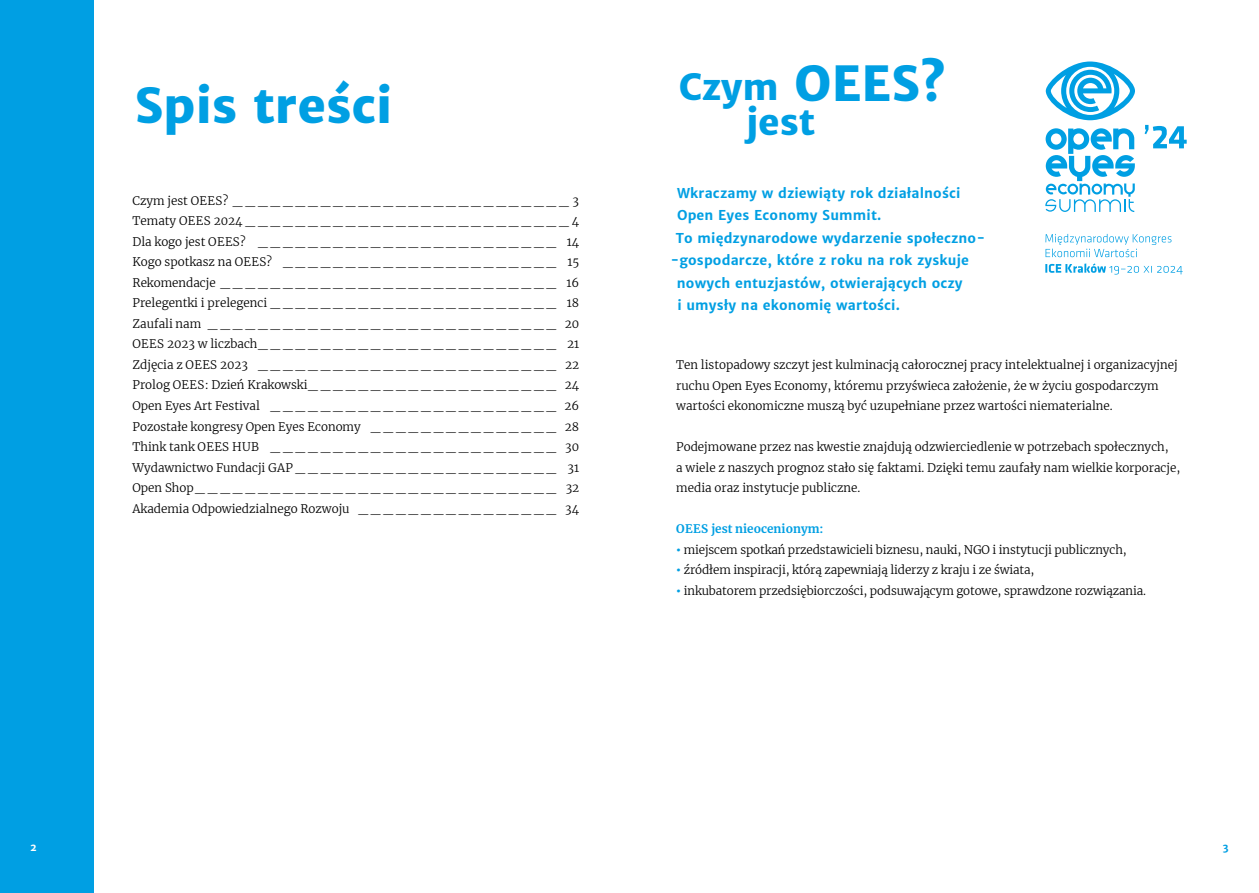
<style>
.page{position:relative;width:1259px;height:893px;background:#fff}
.page>*{position:absolute;margin:0;border:0;box-sizing:border-box;transform-origin:0 0}
.t1{font:800 48px "Merriweather Sans";color:#009fe3}
.t2{font:800 36px "Merriweather Sans";color:#009fe3}
.t3{font:700 13.5px "Merriweather Sans";letter-spacing:.01em;color:#009fe3}
.t4{font:300 11.7px/20.5px "Merriweather";color:#000}
.t5{font:700 11.7px "Merriweather";color:#009fe3}
.t6{font:700 10.2px "Merriweather Sans";color:#fff}
.t7{font:700 10.2px "Merriweather Sans";color:#009fe3}
.s1{font-size:36px}
.s2{font-weight:900;color:#009fe3}
</style>
<div class="page">
<div style="left:0;top:0;width:94px;height:893px;background:#009fe3"></div>
<svg style="left:1045px;top:128px;width:89px;height:84px"></svg>
<svg style="left:1144px;top:125px;width:42px;height:23px"></svg>
<svg style="left:1045px;top:62px;width:90px;height:58px"></svg>
<svg style="left:1045px;top:263px;width:137px;height:12px"></svg>
<svg style="left:1045px;top:234px;width:126px;height:23px"></svg>
<h1 class="t1" style="left:134px;top:76px;width:259px">Spis treści</h1>
<p class="t4" style="left:133px;top:190px;width:448px;text-align:justify">Czym jest OEES? _ _ _ _ _ _ _ _ _ _ _ _ _ _ _ _ _ _ _ _ _ _ _ _ _ _ _ 3<br>Tematy OEES 2024 _ _ _ _ _ _ _ _ _ _ _ _ _ _ _ _ _ _ _ _ _ _ _ _ _ _ 4<br>Dla kogo jest OEES? _ _ _ _ _ _ _ _ _ _ _ _ _ _ _ _ _ _ _ _ _ _ _ _ 14<br>Kogo spotkasz na OEES? _ _ _ _ _ _ _ _ _ _ _ _ _ _ _ _ _ _ _ _ _ _ 15<br>Rekomendacje _ _ _ _ _ _ _ _ _ _ _ _ _ _ _ _ _ _ _ _ _ _ _ _ _ _ _ 16<br>Prelegentki i prelegenci _ _ _ _ _ _ _ _ _ _ _ _ _ _ _ _ _ _ _ _ _ _ _ 18<br>Zaufali nam _ _ _ _ _ _ _ _ _ _ _ _ _ _ _ _ _ _ _ _ _ _ _ _ _ _ _ _ 20<br>OEES 2023 w liczbach _ _ _ _ _ _ _ _ _ _ _ _ _ _ _ _ _ _ _ _ _ _ _ _ 21<br>Zdjęcia z OEES 2023 _ _ _ _ _ _ _ _ _ _ _ _ _ _ _ _ _ _ _ _ _ _ _ _ 22<br>Prolog OEES: Dzień Krakowski _ _ _ _ _ _ _ _ _ _ _ _ _ _ _ _ _ _ _ _ 24<br>Open Eyes Art Festival _ _ _ _ _ _ _ _ _ _ _ _ _ _ _ _ _ _ _ _ _ _ _ 26<br>Pozostałe kongresy Open Eyes Economy _ _ _ _ _ _ _ _ _ _ _ _ _ _ _ 28<br>Think tank OEES HUB _ _ _ _ _ _ _ _ _ _ _ _ _ _ _ _ _ _ _ _ _ _ _ 30<br>Wydawnictwo Fundacji GAP _ _ _ _ _ _ _ _ _ _ _ _ _ _ _ _ _ _ _ _ _ 31<br>Open Shop _ _ _ _ _ _ _ _ _ _ _ _ _ _ _ _ _ _ _ _ _ _ _ _ _ _ _ _ _ 32<br>Akademia Odpowiedzialnego Rozwoju _ _ _ _ _ _ _ _ _ _ _ _ _ _ _ _ 34</p>
<h1 class="t1" style="left:679px;top:54px;width:268px"><span class="s1">Czym</span> OEES?</h1>
<h2 class="t2" style="left:746px;top:100px;width:70px">jest</h2>
<p class="t3" style="left:677px;top:185px;width:285px">Wkraczamy w dziewiąty rok działalności</p>
<p class="t3" style="left:677px;top:207px;width:206px">Open Eyes Economy Summit.</p>
<p class="t3" style="left:676px;top:230px;width:311px">To międzynarodowe wydarzenie społeczno-</p>
<p class="t3" style="left:670px;top:252px;width:300px">-gospodarcze, które z roku na rok zyskuje</p>
<p class="t3" style="left:677px;top:275px;width:287px">nowych entuzjastów, otwierających oczy</p>
<p class="t3" style="left:677px;top:297px;width:224px">i umysły na ekonomię wartości.</p>
<p class="t4" style="left:676px;top:354px;width:503px">Ten listopadowy szczyt jest kulminacją całorocznej pracy intelektualnej i organizacyjnej ruchu Open Eyes Economy, któremu przyświeca założenie, że w życiu gospodarczym wartości ekonomiczne muszą być uzupełniane przez wartości niematerialne.</p>
<p class="t4" style="left:676px;top:436px;width:505px">Podejmowane przez nas kwestie znajdują odzwierciedlenie w potrzebach społecznych,<br>a wiele z naszych prognoz stało się faktami. Dzięki temu zaufały nam wielkie korporacje, media oraz instytucje publiczne.</p>
<p class="t5" style="left:676px;top:521px;width:149px">OEES jest nieocenionym:</p>
<p class="t4" style="left:676px;top:539px;width:452px"><span class="s2">•</span> miejscem spotkań przedstawicieli biznesu, nauki, NGO i instytucji publicznych,</p>
<p class="t4" style="left:676px;top:559px;width:360px"><span class="s2">•</span> źródłem inspiracji, którą zapewniają liderzy z kraju i ze świata,</p>
<p class="t4" style="left:676px;top:580px;width:471px"><span class="s2">•</span> inkubatorem przedsiębiorczości, podsuwającym gotowe, sprawdzone rozwiązania.</p>
<p class="t6" style="left:30px;top:841px;width:8px">2</p>
<p class="t7" style="left:1222px;top:841px;width:7px">3</p>
</div>
